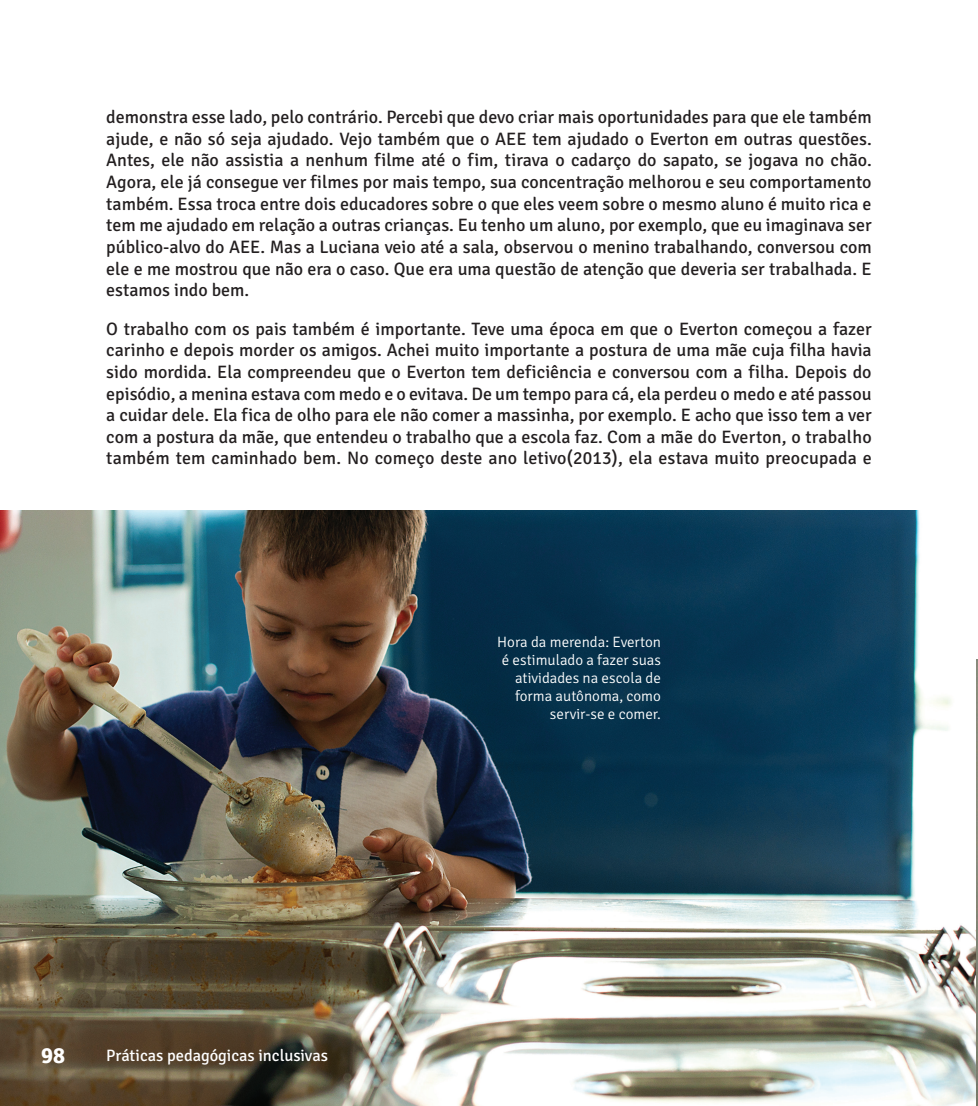
<style>
.page{position:relative;width:978px;height:1106px;background:#fff}
.page>*{position:absolute;margin:0;border:0;box-sizing:border-box;transform-origin:0 0}
.t1{font:700 22.5px "Signika";color:#fff}
.t2{font:18px/21.6px "Signika";color:#231f20;text-align:justify}
.t3{font:16.5px "Signika";color:#fff}
.t4{font:300 15px/18px "Signika";color:#fff;text-align:right}
</style>
<div class="page">
<img style="left:0;top:510px;width:977px;height:596px">
<img style="left:977px;top:659px;width:1px;height:447px">
<p class="t2" style="left:106px;top:107px;width:767px">demonstra esse lado, pelo contrário. Percebi que devo criar mais oportunidades para que ele também ajude, e não só seja ajudado. Vejo também que o AEE tem ajudado o Everton em outras questões.<br>Antes, ele não assistia a nenhum filme até o fim, tirava o cadarço do sapato, se jogava no chão.<br>Agora, ele já consegue ver filmes por mais tempo, sua concentração melhorou e seu comportamento também. Essa troca entre dois educadores sobre o que eles veem sobre o mesmo aluno é muito rica e tem me ajudado em relação a outras crianças. Eu tenho um aluno, por exemplo, que eu imaginava ser público-alvo do AEE. Mas a Luciana veio até a sala, observou o menino trabalhando, conversou com ele e me mostrou que não era o caso. Que era uma questão de atenção que deveria ser trabalhada. E estamos indo bem.</p>
<p class="t2" style="left:106px;top:318px;width:767px">O trabalho com os pais também é importante. Teve uma época em que o Everton começou a fazer carinho e depois morder os amigos. Achei muito importante a postura de uma mãe cuja filha havia sido mordida. Ela compreendeu que o Everton tem deficiência e conversou com a filha. Depois do episódio, a menina estava com medo e o evitava. De um tempo para cá, ela perdeu o medo e até passou a cuidar dele. Ela fica de olho para ele não comer a massinha, por exemplo. E acho que isso tem a ver com a postura da mãe, que entendeu o trabalho que a escola faz. Com a mãe do Everton, o trabalho também tem caminhado bem. No começo deste ano letivo(2013), ela estava muito preocupada e</p>
<p class="t1" style="left:41px;top:1042px;width:25px">98</p>
<p class="t3" style="left:106px;top:1045px;width:223px">Práticas pedagógicas inclusivas</p>
<p class="t4" style="left:497px;top:632px;width:165px">Hora da merenda: Everton é estimulado a fazer suas atividades na escola de forma autônoma, como servir-se e comer.</p>
</div>
